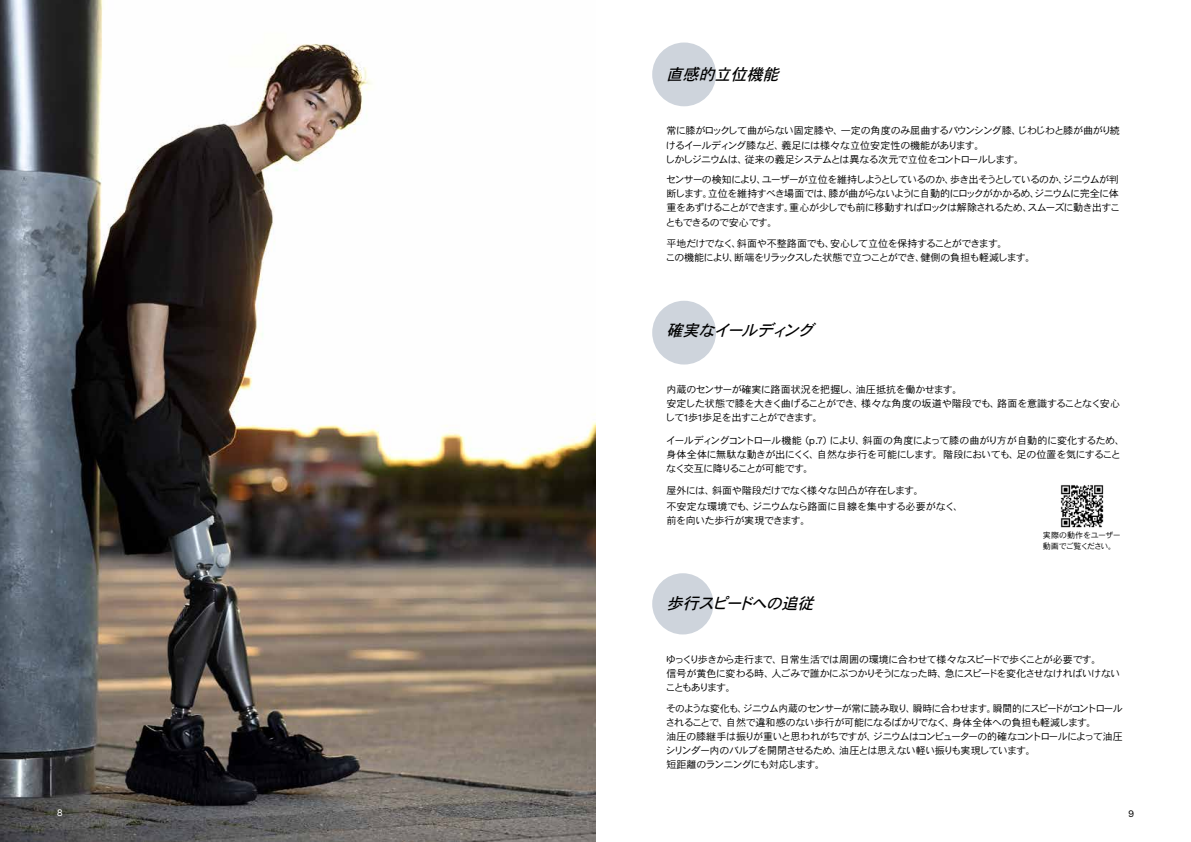
<style>
.page{position:relative;width:1191px;height:842px;background:#fff}
.page>*{position:absolute;margin:0;border:0;box-sizing:border-box;transform-origin:0 0}
.t1{font:italic 16px "DFHS Gothic Std W5";color:#000}
.t2{font:10px/14px "DFHS Gothic Std W3";letter-spacing:-.07em;color:#000}
.t3{font:10px/14px "DFHS Gothic Std W3";letter-spacing:-.04em;color:#000}
.t4{font:10px/16px "DFHS Gothic Std W3";letter-spacing:-.03em;color:#000}
.t5{font:10px "Work Sans";color:#000}
.t6{font:10px "Work Sans";color:#fff}
.t7{font:8px/11px "DFHS Gothic Std W3";letter-spacing:-.035em;color:#000}
.s1{font-family:"Work Sans"}
</style>
<div class="page">
<img style="left:0;top:0;width:595px;height:842px">
<img style="left:1060px;top:485px;width:44px;height:43px">
<div style="left:652px;top:43px;width:64px;height:63px;background:#ced4dc;border-radius:50%"></div>
<div style="left:652px;top:301px;width:64px;height:63px;background:#ced4dc;border-radius:50%"></div>
<div style="left:652px;top:573px;width:61px;height:61px;background:#ced4dc;border-radius:50%"></div>
<p class="t6" style="left:57px;top:805px;width:8px">8</p>
<h1 class="t1" style="left:666px;top:65px;width:118px">直感的立位機能</h1>
<p class="t2" style="left:665px;top:124px;width:456px">常に膝がロックして曲がらない固定膝や、一定の角度のみ屈曲するバウンシング膝、じわじわと膝が曲がり続けるイールディング膝など、義足には様々な立位安定性の機能があります。<br>しかしジニウムは、従来の義足システムとは異なる次元で立位をコントロールします。</p>
<p class="t2" style="left:665px;top:173px;width:456px">センサーの検知により、ユーザーが立位を維持しようとしているのか、歩き出そうとしているのか、ジニウムが判断します。立位を維持すべき場面では、膝が曲がらないように自動的にロックがかかるめ、ジニウムに完全に体重をあずけることができます。重心が少しでも前に移動すればロックは解除されるため、スムーズに動き出すこともできるので安心です。</p>
<p class="t2" style="left:665px;top:236px;width:372px">平地だけでなく、斜面や不整路面でも、安心して立位を保持することができます。<br>この機能により、断端をリラックスした状態で立つことができ、健側の負担も軽減します。</p>
<h1 class="t1" style="left:666px;top:322px;width:153px">確実なイールディング</h1>
<p class="t3" style="left:665px;top:382px;width:456px">内蔵のセンサーが確実に路面状況を把握し、油圧抵抗を働かせます。<br>安定した状態で膝を大きく曲げることができ、様々な角度の坂道や階段でも、路面を意識することなく安心して<span class="s1">1</span>歩<span class="s1">1</span>歩足を出すことができます。</p>
<p class="t2" style="left:666px;top:433px;width:460px">イールディングコントロール機能（<span class="s1">p.7</span>）により、斜面の角度によって膝の曲がり方が自動的に変化するため、身体全体に無駄な動きが出にくく、自然な歩行を可能にします。階段においても、足の位置を気にすることなく交互に降りることが可能です。</p>
<p class="t4" style="left:666px;top:482px;width:299px">屋外には、斜面や階段だけでなく様々な凹凸が存在します。<br>不安定な環境でも、ジニウムなら路面に目線を集中する必要がなく、</p>
<p class="t3" style="left:666px;top:513px;width:146px">前を向いた歩行が実現できます。</p>
<h1 class="t1" style="left:666px;top:595px;width:153px">歩行スピードへの追従</h1>
<p class="t7" style="left:1043px;top:529px;width:79px">実際の動作をユーザー動画でご覧ください。</p>
<p class="t2" style="left:665px;top:652px;width:456px">ゆっくり歩きから走行まで、日常生活では周囲の環境に合わせて様々なスピードで歩くことが必要です。<br>信号が黄色に変わる時、人ごみで誰かにぶつかりそうになった時、急にスピードを変化させなければいけないこともあります。</p>
<p class="t2" style="left:665px;top:702px;width:459px">そのような変化も、ジニウム内蔵のセンサーが常に読み取り、瞬時に合わせます。瞬間的にスピードがコントロールされることで、自然で違和感のない歩行が可能になるばかりでなく、身体全体への負担も軽減します。<br>油圧の膝継手は振りが重いと思われがちですが、ジニウムはコンピューターの的確なコントロールによって油圧シリンダー内のバルブを開閉させるため、油圧とは思えない軽い振りも実現しています。<br>短距離のランニングにも対応します。</p>
<p class="t5" style="left:1128px;top:806px;width:8px">9</p>
</div>
